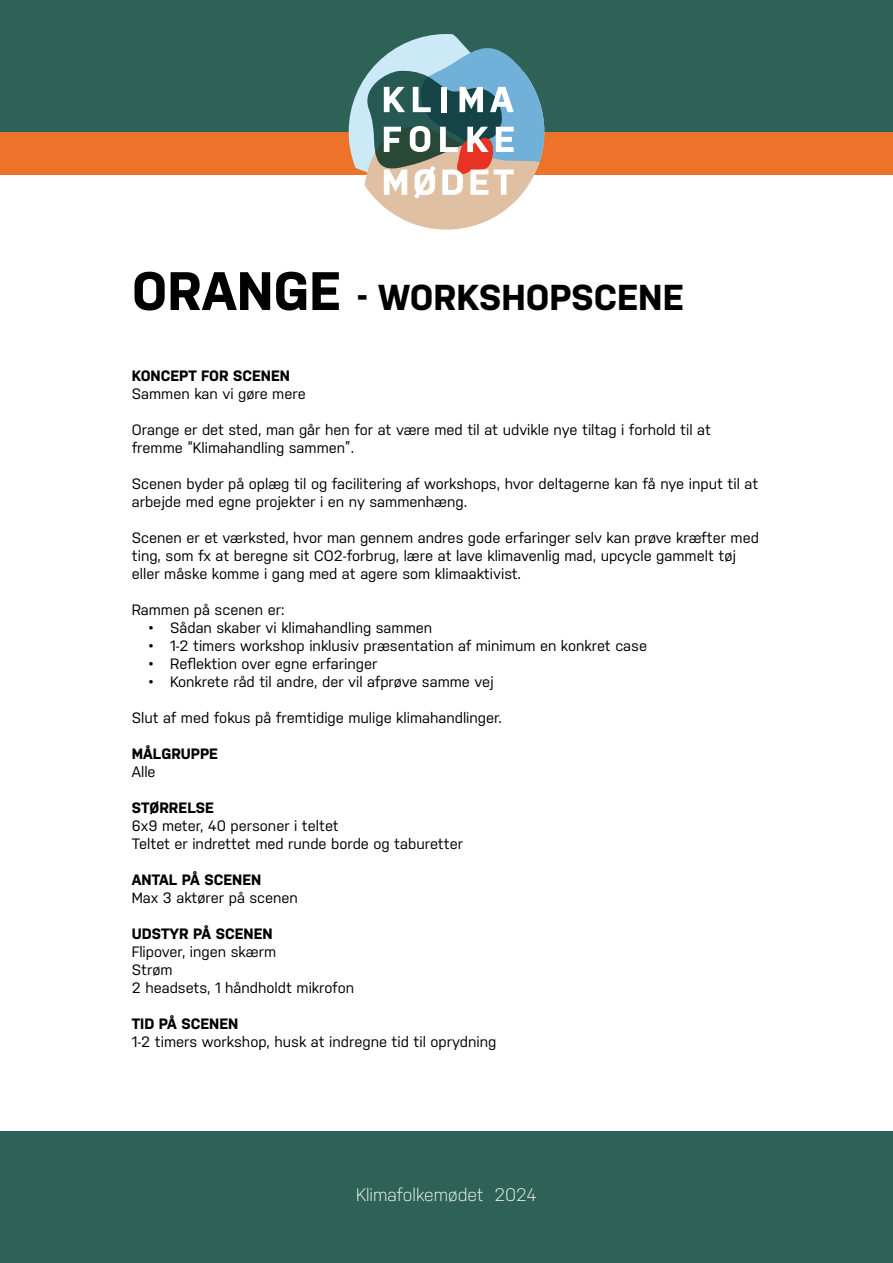
<style>
.page{position:relative;width:893px;height:1263px;background:#fff}
.page>*{position:absolute;margin:0;border:0;box-sizing:border-box;transform-origin:0 0}
.t1{font:700 36px "Nudista";color:#000}
.t2{font:300 18px "Nudista";color:#fff}
.t3{font:15px/18px "Nudista";color:#000}
.t4{font:700 15px "Nudista";color:#000}
.s1{font-size:54px}
</style>
<div class="page">
<div style="left:0;top:1131px;width:893px;height:132px;background:#2f6257"></div>
<div style="left:0;top:132px;width:893px;height:42px;background:#ee732a"></div>
<div style="left:0;top:0;width:893px;height:132px;background:#2f6257"></div>
<svg style="left:349px;top:34px;width:195px;height:196px"></svg>
<h1 class="t1" style="left:132px;top:277px;width:554px"><span class="s1">ORANGE</span> - WORKSHOPSCENE</h1>
<p class="t4" style="left:132px;top:367px;width:160px">KONCEPT FOR SCENEN</p>
<p class="t3" style="left:132px;top:385px;width:175px">Sammen kan vi gøre mere</p>
<p class="t3" style="left:132px;top:421px;width:581px">Orange er det sted, man går hen for at være med til at udvikle nye tiltag i forhold til at fremme “Klimahandling sammen”.</p>
<p class="t3" style="left:132px;top:475px;width:628px">Scenen byder på oplæg til og facilitering af workshops, hvor deltagerne kan få nye input til at arbejde med egne projekter i en ny sammenhæng.</p>
<p class="t3" style="left:132px;top:529px;width:629px">Scenen er et værksted, hvor man gennem andres gode erfaringer selv kan prøve kræfter med ting, som fx at beregne sit CO2-forbrug, lære at lave klimavenlig mad, upcycle gammelt tøj eller måske komme i gang med at agere som klimaaktivist.</p>
<p class="t3" style="left:132px;top:601px;width:154px">Rammen på scenen er:</p>
<p class="t3" style="left:149px;top:619px;width:285px">• Sådan skaber vi klimahandling sammen</p>
<p class="t3" style="left:149px;top:637px;width:500px">• 1-2 timers workshop inklusiv præsentation af minimum en konkret case</p>
<p class="t3" style="left:149px;top:655px;width:230px">• Reflektion over egne erfaringer</p>
<p class="t3" style="left:149px;top:673px;width:346px">• Konkrete råd til andre, der vil afprøve samme vej</p>
<p class="t3" style="left:132px;top:709px;width:372px">Slut af med fokus på fremtidige mulige klimahandlinger.</p>
<p class="t4" style="left:132px;top:745px;width:88px">MÅLGRUPPE</p>
<p class="t3" style="left:132px;top:763px;width:25px">Alle</p>
<p class="t4" style="left:132px;top:799px;width:84px">STØRRELSE</p>
<p class="t3" style="left:132px;top:817px;width:333px">6x9 meter, 40 personer i teltet<br>Teltet er indrettet med runde borde og taburetter</p>
<p class="t4" style="left:132px;top:871px;width:131px">ANTAL PÅ SCENEN</p>
<p class="t3" style="left:132px;top:889px;width:168px">Max 3 aktører på scenen</p>
<p class="t4" style="left:132px;top:925px;width:142px">UDSTYR PÅ SCENEN</p>
<p class="t3" style="left:132px;top:943px;width:224px">Flipover, ingen skærm<br>Strøm<br>2 headsets, 1 håndholdt mikrofon</p>
<p class="t4" style="left:132px;top:1015px;width:108px">TID PÅ SCENEN</p>
<p class="t3" style="left:132px;top:1033px;width:366px">1-2 timers workshop, husk at indregne tid til oprydning</p>
<p class="t2" style="left:356px;top:1184px;width:182px">Klimafolkemødet 2024</p>
</div>
